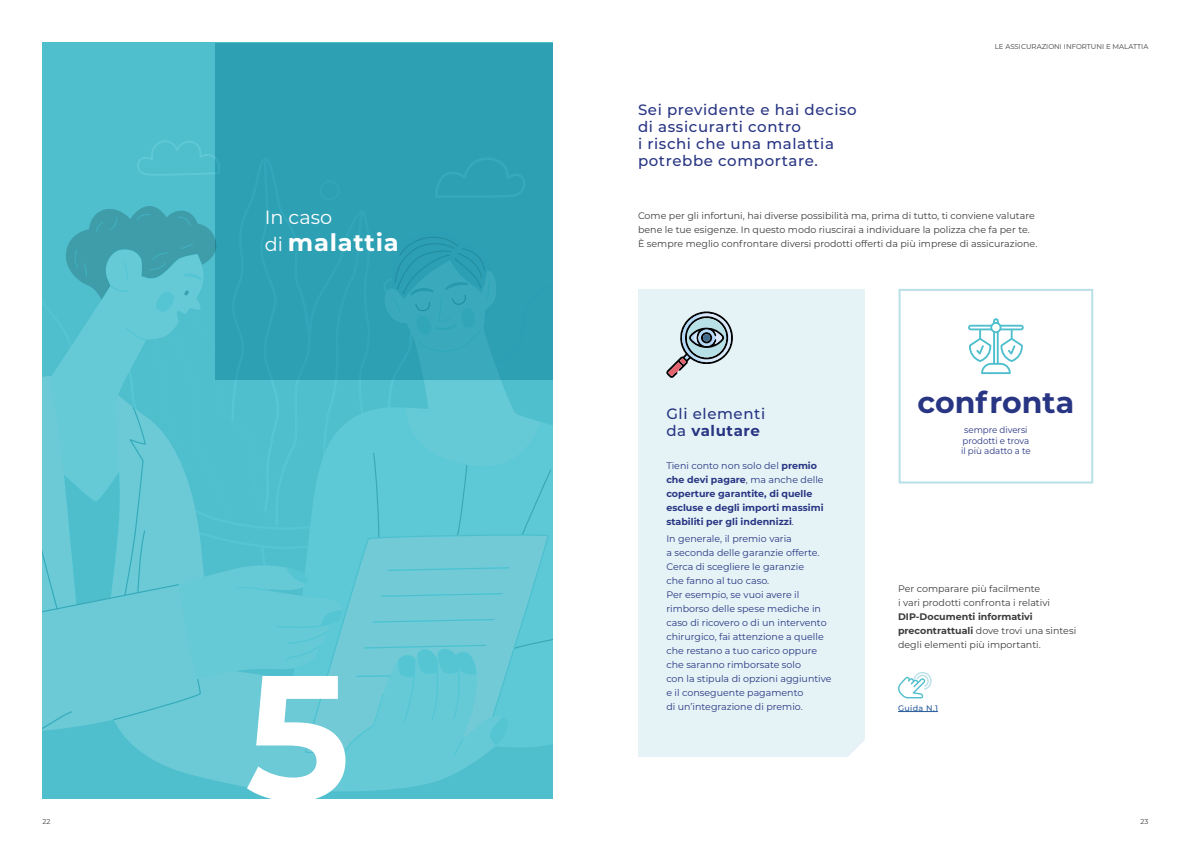
<style>
.page{position:relative;width:1191px;height:842px;background:#fff}
.page>*{position:absolute;margin:0;border:0;box-sizing:border-box;transform-origin:0 0}
.t1{font:700 176.4px "Montserrat";color:#fff}
.t2{font:700 30px "Montserrat";color:#283583}
.t3{font:700 24px "Montserrat";letter-spacing:.03em;color:#fff}
.t4{font:19.2px "Montserrat";color:#fff}
.t5{font:500 15px/17px "Montserrat";letter-spacing:.04em;color:#283583}
.t6{font:9.5px/14px "Montserrat";color:#3c3c3b}
.t7{font:9.5px/14px "Montserrat";color:#283583}
.t8{font:700 9.5px/14px "Montserrat";color:#283583}
.t9{font:9px/10.3px "Montserrat";letter-spacing:-.005em;color:#283583;text-align:center}
.t10{font:500 8px "Montserrat";letter-spacing:.04em;color:#275b9b}
.t11{font:7px "Montserrat";color:#3c3c3b}
.s1{font-weight:400;font-size:19.2px}
.s2{font-weight:700}
.s3{font-weight:400}
</style>
<div class="page">
<div style="left:43px;top:43px;width:510px;height:756px;background:#4fbecd"></div>
<svg style="left:43px;top:137px;width:510px;height:655px"></svg>
<div style="left:216px;top:43px;width:337px;height:336px;background:linear-gradient(to right,#2ea0b4,#30a1b5)"></div>
<div style="left:638px;top:289px;width:227px;height:468px;background:#e5f3f6"></div>
<svg style="left:666px;top:311px;width:67px;height:67px"></svg>
<div style="left:703px;top:334px;width:7px;height:7px;background:#406b8c;border-radius:50%"></div>
<div style="left:898px;top:289px;width:195px;height:194px;border:2px solid #b8e0e7"></div>
<svg style="left:968px;top:318px;width:56px;height:56px"></svg>
<svg style="left:898px;top:672px;width:33px;height:26px"></svg>
<hr style="left:898px;top:711px;width:40px;height:1px;background:#275b9b">
<h3 class="t4" style="left:265px;top:204px;width:69px">In caso</h3>
<h3 class="t3" style="left:265px;top:225px;width:135px"><span class="s1">di</span> malattia</h3>
<h1 class="t1" style="left:245px;top:610px;width:106px">5</h1>
<h3 class="t5" style="left:638px;top:101px;width:220px">Sei previdente e hai deciso di assicurarti contro<br>i rischi che una malattia potrebbe comportare.</h3>
<p class="t11" style="left:994px;top:42px;width:155px">LE ASSICURAZIONI INFORTUNI E MALATTIA</p>
<p class="t6" style="left:638px;top:208px;width:401px">Come per gli infortuni, hai diverse possibilità ma, prima di tutto, ti conviene valutare bene le tue esigenze. In questo modo riuscirai a individuare la polizza che fa per te.<br>È sempre meglio confrontare diversi prodotti offerti da più imprese di assicurazione.</p>
<h3 class="t5" style="left:666px;top:404px;width:100px">Gli elementi da <span class="s2">valutare</span></h3>
<p class="t8" style="left:666px;top:458px;width:159px"><span class="s3">Tieni conto non solo del</span> premio che devi pagare<span class="s3">, ma anche delle </span>coperture garantite, di quelle escluse e degli importi massimi stabiliti per gli indennizzi<span class="s3">.</span></p>
<p class="t7" style="left:666px;top:531px;width:167px">In generale, il premio varia<br>a seconda delle garanzie offerte.<br>Cerca di scegliere le garanzie<br>che fanno al tuo caso.<br>Per esempio, se vuoi avere il rimborso delle spese mediche in caso di ricovero o di un intervento chirurgico, fai attenzione a quelle che restano a tuo carico oppure che saranno rimborsate solo<br>con la stipula di opzioni aggiuntive e il conseguente pagamento<br>di un’integrazione di premio.</p>
<h2 class="t2" style="left:917px;top:380px;width:158px">confronta</h2>
<p class="t9" style="left:961px;top:425px;width:71px">sempre diversi prodotti e trova il più adatto a te</p>
<p class="t6" style="left:898px;top:582px;width:153px">Per comparare più facilmente<br>i vari prodotti confronta i relativi</p>
<p class="t6" style="left:898px;top:610px;width:180px"><span class="s2">DIP-Documenti informativi precontrattuali</span> dove trovi una sintesi degli elementi più importanti.</p>
<p class="t10" style="left:898px;top:702px;width:41px">Guida N.1</p>
<p class="t11" style="left:43px;top:817px;width:9px">22</p>
<p class="t11" style="left:1140px;top:817px;width:9px">23</p>
</div>
